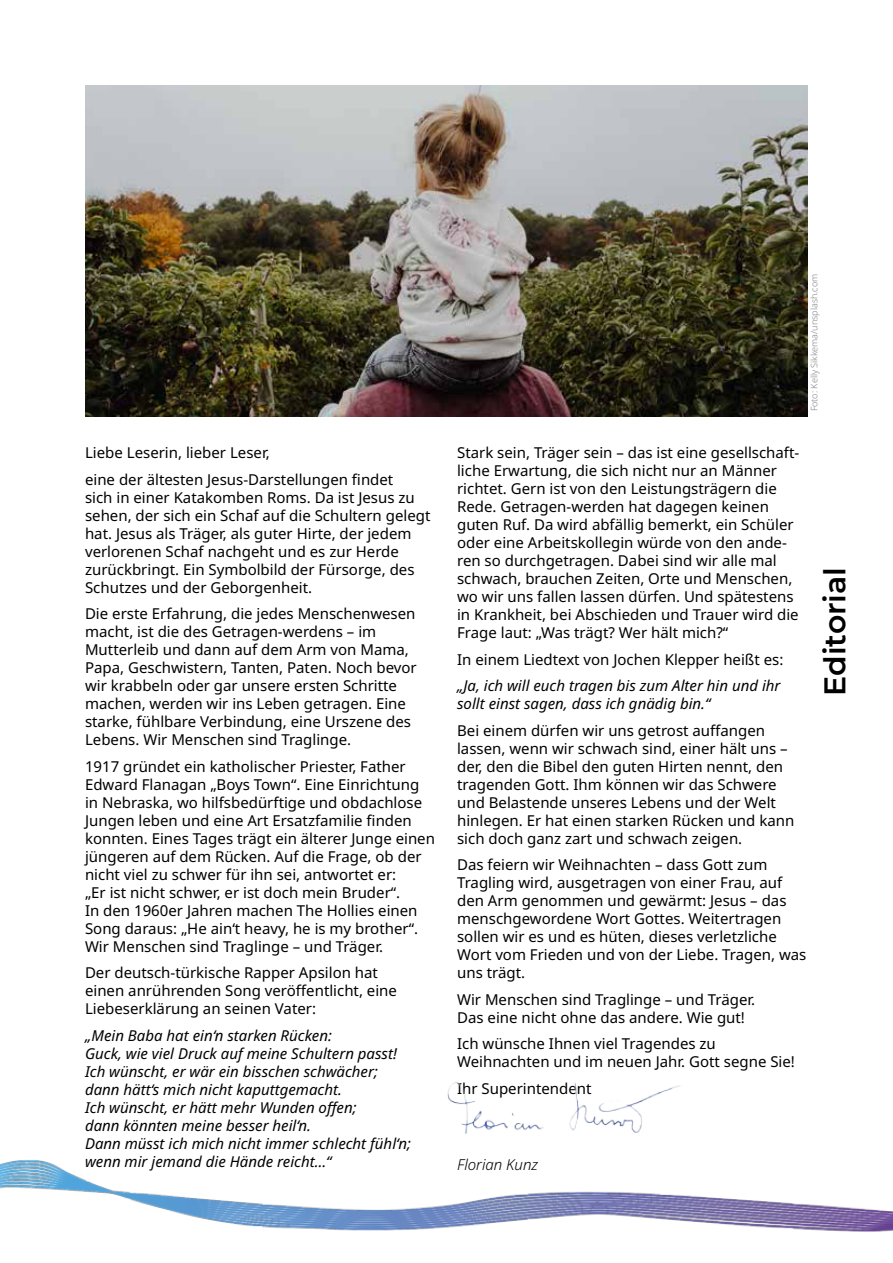
<style>
.page{position:relative;width:893px;height:1263px;background:#fff}
.page>*{position:absolute;margin:0;border:0;box-sizing:border-box;transform-origin:0 0}
.t1{font:600 30px "Montserrat";color:#000}
.t2{font:15px/18px "Noto Sans";color:#000}
.t3{font:italic 15px/18px "Noto Sans";color:#000}
.t4{font:italic 300 15px "Noto Sans";color:#000}
.t5{font:300 9px "Noto Sans";color:#808285}
</style>
<div class="page">
<img style="left:0;top:1092px;width:893px;height:140px">
<img style="left:448px;top:1082px;width:235px;height:52px">
<img style="left:85px;top:85px;width:723px;height:332px">
<p class="t2" style="left:85px;top:440px;width:310px;line-height:26.5px">Liebe Leserin, lieber Leser,<br>eine der ältesten Jesus-Darstellungen findet</p>
<p class="t2" style="left:85px;top:489px;width:347px">sich in einer Katakomben Roms. Da ist Jesus zu sehen, der sich ein Schaf auf die Schultern gelegt hat. Jesus als Träger, als guter Hirte, der jedem verlorenen Schaf nachgeht und es zur Herde zurückbringt. Ein Symbolbild der Fürsorge, des Schutzes und der Geborgenheit.</p>
<p class="t2" style="left:85px;top:605px;width:333px">Die erste Erfahrung, die jedes Menschenwesen macht, ist die des Getragen-werdens – im Mutterleib und dann auf dem Arm von Mama, Papa, Geschwistern, Tanten, Paten. Noch bevor wir krabbeln oder gar unsere ersten Schritte machen, werden wir ins Leben getragen. Eine starke, fühlbare Verbindung, eine Urszene des Lebens. Wir Menschen sind Traglinge.</p>
<p class="t2" style="left:85px;top:758px;width:351px">1917 gründet ein katholischer Priester, Father Edward Flanagan „Boys Town“. Eine Einrichtung in Nebraska, wo hilfsbedürftige und obdachlose Jungen leben und eine Art Ersatzfamilie finden konnten. Eines Tages trägt ein älterer Junge einen jüngeren auf dem Rücken. Auf die Frage, ob der nicht viel zu schwer für ihn sei, antwortet er:<br>„Er ist nicht schwer, er ist doch mein Bruder“.<br>In den 1960er Jahren machen The Hollies einen Song daraus: „He ain‘t heavy, he is my brother“.<br>Wir Menschen sind Traglinge – und Träger.</p>
<p class="t2" style="left:85px;top:964px;width:313px">Der deutsch-türkische Rapper Apsilon hat einen anrührenden Song veröffentlicht, eine<br>Liebeserklärung an seinen Vater:</p>
<p class="t3" style="left:85px;top:1027px;width:327px">„Mein Baba hat ein‘n starken Rücken:<br>Guck, wie viel Druck auf meine Schultern passt!<br>Ich wünscht, er wär ein bisschen schwächer; dann hätt‘s mich nicht kaputtgemacht.<br>Ich wünscht, er hätt mehr Wunden offen;<br>dann könnten meine besser heil‘n.<br>Dann müsst ich mich nicht immer schlecht fühl‘n; wenn mir jemand die Hände reicht…“</p>
<p class="t5" style="left:809px;top:411px;width:139px;rotate:-90deg">Foto: Kelly Sikkema/unsplash.com</p>
<p class="t2" style="left:457px;top:444px;width:344px">Stark sein, Träger sein – das ist eine gesellschaft&shy;liche Erwartung, die sich nicht nur an Männer richtet. Gern ist von den Leistungsträgern die Rede. Getragen-werden hat dagegen keinen guten Ruf. Da wird abfällig bemerkt, ein Schüler oder eine Arbeitskollegin würde von den ande&shy;ren so durchgetragen. Dabei sind wir alle mal schwach, brauchen Zeiten, Orte und Menschen, wo wir uns fallen lassen dürfen. Und spätestens in Krankheit, bei Abschieden und Trauer wird die Frage laut: „Was trägt? Wer hält mich?“</p>
<p class="t2" style="left:457px;top:651px;width:328px">In einem Liedtext von Jochen Klepper heißt es:</p>
<p class="t3" style="left:457px;top:677px;width:325px">„Ja, ich will euch tragen bis zum Alter hin und ihr sollt einst sagen, dass ich gnädig bin.“</p>
<p class="t2" style="left:457px;top:722px;width:339px">Bei einem dürfen wir uns getrost auffangen lassen, wenn wir schwach sind, einer hält uns – der, den die Bibel den guten Hirten nennt, den tragenden Gott. Ihm können wir das Schwere und Belastende unseres Lebens und der Welt hinlegen. Er hat einen starken Rücken und kann sich doch ganz zart und schwach zeigen.</p>
<p class="t2" style="left:457px;top:856px;width:351px">Das feiern wir Weihnachten – dass Gott zum Tragling wird, ausgetragen von einer Frau, auf den Arm genommen und gewärmt: Jesus – das menschgewordene Wort Gottes. Weitertragen sollen wir es und es hüten, dieses verletzliche Wort vom Frieden und von der Liebe. Tragen, was uns trägt.</p>
<p class="t2" style="left:457px;top:991px;width:300px">Wir Menschen sind Traglinge – und Träger.<br>Das eine nicht ohne das andere. Wie gut!</p>
<p class="t2" style="left:457px;top:1035px;width:339px">Ich wünsche Ihnen viel Tragendes zu<br>Weihnachten und im neuen Jahr. Gott segne Sie!</p>
<p class="t2" style="left:457px;top:1080px;width:136px">Ihr Superintendent</p>
<h1 class="t1" style="left:815px;top:696px;width:130px;rotate:-90deg">Editorial</h1>
<p class="t4" style="left:457px;top:1154px;width:83px">Florian Kunz</p>
</div>
